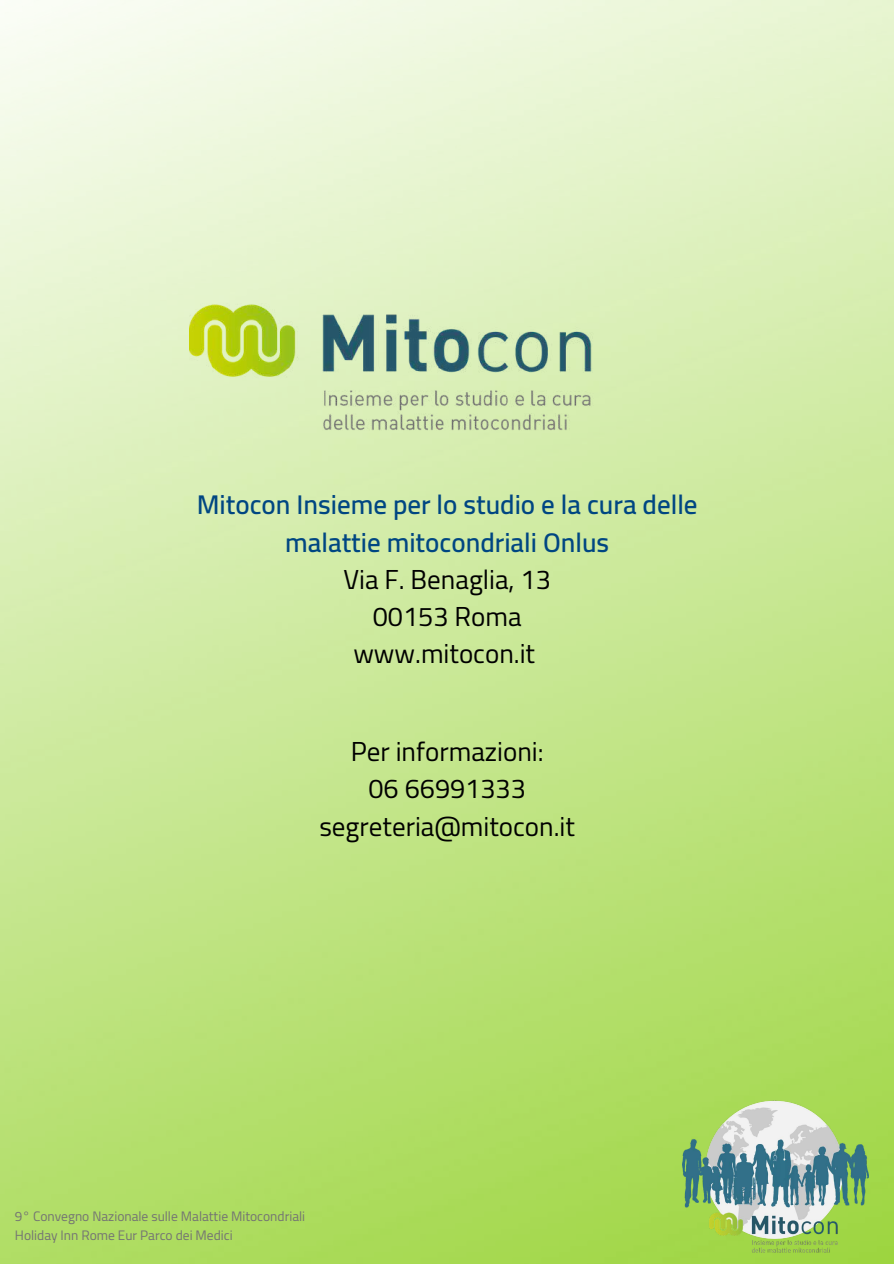
<style>
.page{position:relative;width:894px;height:1264px;background:#fff}
.page>*{position:absolute;margin:0;border:0;box-sizing:border-box;transform-origin:0 0}
.t1{font:27px/37.2px "Cairo";color:#000;text-align:center}
.t2{font:600 27px/37.2px "Cairo";color:#004682;text-align:center}
.t3{font:13.5px/18.9px "Cairo";color:#737373}
</style>
<div class="page">
<img style="left:0;top:0;width:893px;height:1263px">
<img style="left:682px;top:1093px;width:186px;height:159px">
<img style="left:189px;top:303px;width:407px;height:131px">
<p class="t2" style="left:197px;top:486px;width:502px">Mitocon Insieme per lo studio e la cura delle malattie mitocondriali Onlus</p>
<p class="t1" style="left:343px;top:561px;width:209px">Via F. Benaglia, 13<br>00153 Roma www.mitocon.it</p>
<p class="t1" style="left:319px;top:733px;width:257px">Per informazioni:<br>06 66991333 segreteria@mitocon.it</p>
<p class="t3" style="left:15px;top:1207px;width:292px">9° Convegno Nazionale sulle Malattie Mitocondriali<br>Holiday Inn Rome Eur Parco dei Medici</p>
</div>
